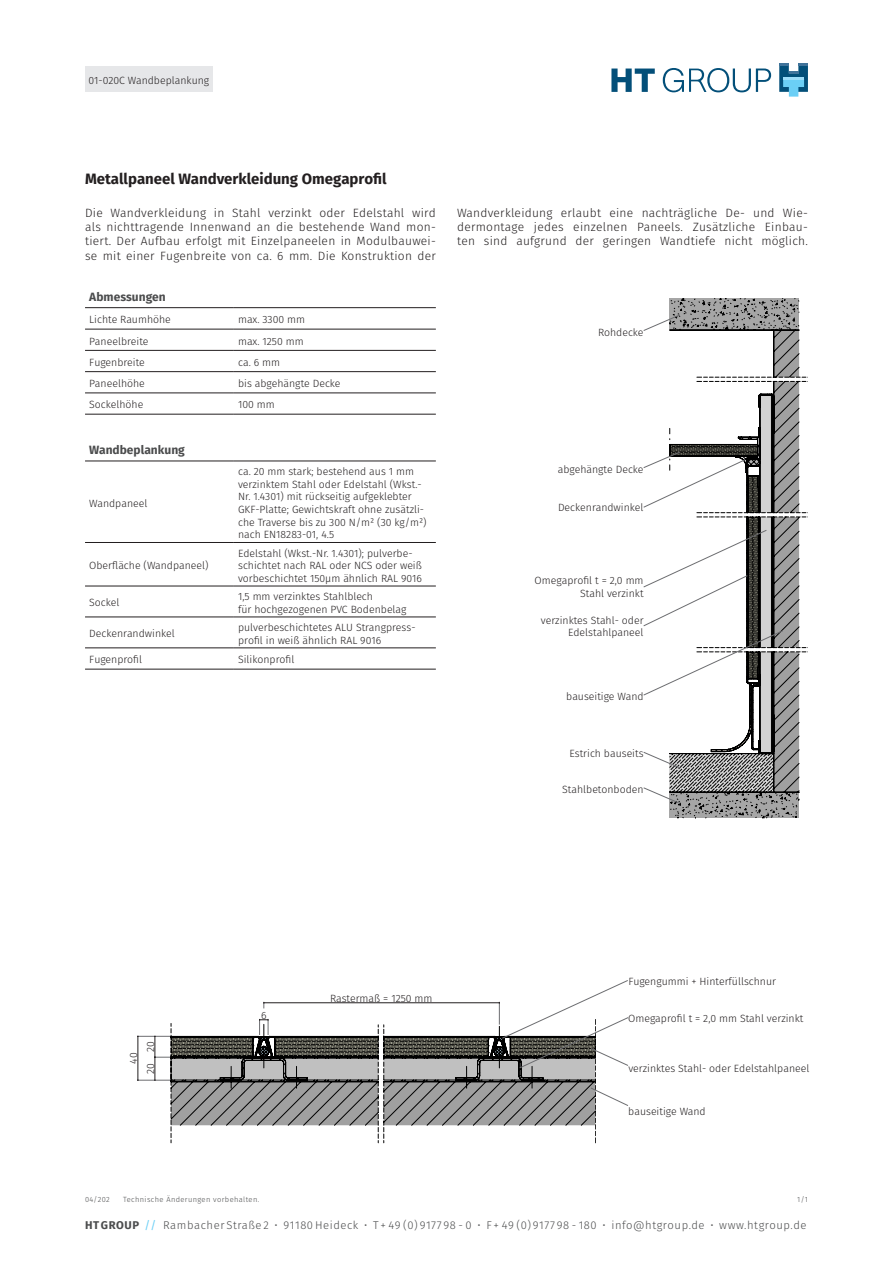
<style>
.page{position:relative;width:893px;height:1263px;background:#fff}
.page>*{position:absolute;margin:0;border:0;box-sizing:border-box;transform-origin:0 0}
.t1{font:700 15px "Fira Sans";color:#231f20}
.t2{font:300 12px/14.4px "Fira Sans";letter-spacing:.02em;color:#231f20;text-align:justify}
.Überschrift_Tabelle{font:700 12px "Fira Sans";color:#4b4c4d}
.t3{font:300 11.25px "Fira Sans";letter-spacing:.05em;color:#4b4c4d}
.Text_Tabelle{font:300 10.5px/12.6px "Fira Sans";color:#231f20}
.Beschriftung_techn_Zeichnung{font:300 10.5px/12.6px "Fira Sans";color:#231f20;text-align:right}
.Tabellentext{font:300 10.5px "Fira Sans";color:#231f20}
.t4{font:300 7.5px "Fira Sans";letter-spacing:.05em;color:#4b4c4d}
.s1{font-weight:700}
.s2{font-weight:400;color:#6bcff6}
</style>
<div class="page">
<svg style="left:779px;top:64px;width:29px;height:33px"></svg>
<hr style="left:783px;top:77px;width:21px;height:3px;background:#9cdcf8">
<svg style="left:611px;top:69px;width:44px;height:23px"></svg>
<svg style="left:663px;top:68px;width:108px;height:24px"></svg>
<svg style="left:669px;top:298px;width:139px;height:520px"></svg>
<svg style="left:171px;top:1125px;width:424px;height:18px"></svg>
<hr style="left:137px;top:1080px;width:33px;height:1px;background:#6c6d70">
<hr style="left:137px;top:1036px;width:33px;height:1px;background:#6c6d70">
<svg style="left:643px;top:314px;width:156px;height:490px"></svg>
<svg style="left:154px;top:980px;width:475px;height:145px"></svg>
<hr style="left:138px;top:1036px;width:1px;height:44px;background:#231f20">
<svg style="left:85px;top:585px;width:351px;height:84px"></svg>
<hr style="left:85px;top:542px;width:149px;height:1px;background:#231f20">
<hr style="left:234px;top:542px;width:202px;height:1px;background:#231f20">
<hr style="left:85px;top:617px;width:149px;height:1px;background:#231f20">
<hr style="left:234px;top:617px;width:202px;height:1px;background:#231f20">
<hr style="left:85px;top:648px;width:149px;height:1px;background:#231f20">
<hr style="left:85px;top:586px;width:149px;height:1px;background:#231f20">
<hr style="left:234px;top:586px;width:202px;height:1px;background:#231f20">
<hr style="left:234px;top:648px;width:202px;height:1px;background:#231f20">
<hr style="left:85px;top:669px;width:149px;height:1px;background:#231f20">
<hr style="left:234px;top:669px;width:202px;height:1px;background:#231f20">
<hr style="left:85px;top:461px;width:149px;height:1px;background:#231f20">
<hr style="left:234px;top:461px;width:202px;height:1px;background:#231f20">
<div style="left:85px;top:66px;width:128px;height:25px;background:#e6e7e9"></div>
<svg style="left:85px;top:308px;width:351px;height:106px"></svg>
<hr style="left:85px;top:329px;width:149px;height:1px;background:#231f20">
<hr style="left:234px;top:329px;width:202px;height:1px;background:#231f20">
<hr style="left:85px;top:350px;width:149px;height:1px;background:#231f20">
<hr style="left:234px;top:350px;width:202px;height:1px;background:#231f20">
<hr style="left:85px;top:371px;width:149px;height:1px;background:#231f20">
<hr style="left:234px;top:371px;width:202px;height:1px;background:#231f20">
<hr style="left:85px;top:393px;width:149px;height:1px;background:#231f20">
<hr style="left:234px;top:393px;width:202px;height:1px;background:#231f20">
<hr style="left:85px;top:307px;width:149px;height:1px;background:#231f20">
<hr style="left:234px;top:307px;width:202px;height:1px;background:#231f20">
<hr style="left:85px;top:414px;width:149px;height:1px;background:#231f20">
<hr style="left:234px;top:414px;width:202px;height:1px;background:#231f20">
<p class="Tabellentext" style="left:88px;top:72px;width:122px">01-020C Wandbeplankung</p>
<p class="t1" style="left:85px;top:166px;width:303px">Metallpaneel Wandverkleidung Omegaprofil</p>
<p class="t2" style="left:85px;top:205px;width:352px">Die Wandverkleidung in Stahl verzinkt oder Edelstahl wird als nichttragende Innenwand an die bestehende Wand mon&shy;tiert. Der Aufbau erfolgt mit Einzelpaneelen in Modulbauwei&shy;se mit einer Fugenbreite von ca. 6 mm. Die Konstruktion der</p>
<p class="t2" style="left:457px;top:205px;width:352px">Wandverkleidung erlaubt eine nachträgliche De- und Wie&shy;dermontage jedes einzelnen Paneels. Zusätzliche Einbau&shy;ten sind aufgrund der geringen Wandtiefe nicht möglich.</p>
<p class="Überschrift_Tabelle" style="left:89px;top:286px;width:78px">Abmessungen</p>
<p class="Text_Tabelle" style="left:89px;top:313px;width:83px">Lichte Raumhöhe</p>
<p class="Text_Tabelle" style="left:238px;top:313px;width:69px">max. 3300 mm</p>
<p class="Text_Tabelle" style="left:89px;top:335px;width:61px">Paneelbreite</p>
<p class="Text_Tabelle" style="left:238px;top:335px;width:67px">max. 1250 mm</p>
<p class="Text_Tabelle" style="left:89px;top:356px;width:57px">Fugenbreite</p>
<p class="Text_Tabelle" style="left:238px;top:356px;width:43px">ca. 6 mm</p>
<p class="Text_Tabelle" style="left:89px;top:377px;width:57px">Paneelhöhe</p>
<p class="Text_Tabelle" style="left:238px;top:377px;width:104px">bis abgehängte Decke</p>
<p class="Text_Tabelle" style="left:89px;top:398px;width:56px">Sockelhöhe</p>
<p class="Text_Tabelle" style="left:238px;top:398px;width:38px">100 mm</p>
<p class="Überschrift_Tabelle" style="left:89px;top:439px;width:97px">Wandbeplankung</p>
<p class="Text_Tabelle" style="left:89px;top:497px;width:60px">Wandpaneel</p>
<p class="Text_Tabelle" style="left:89px;top:559px;width:121px">Oberfläche (Wandpaneel)</p>
<p class="Text_Tabelle" style="left:89px;top:596px;width:32px">Sockel</p>
<p class="Text_Tabelle" style="left:89px;top:627px;width:87px">Deckenrandwinkel</p>
<p class="Text_Tabelle" style="left:238px;top:465px;width:190px">ca. 20 mm stark; bestehend aus 1 mm verzinktem Stahl oder Edelstahl (Wkst.- Nr. 1.4301) mit rückseitig aufgeklebter GKF-Platte; Gewichtskraft ohne zusätzli&shy;che Traverse bis zu 300 N/m² (30 kg/m²) nach EN18283-01, 4.5</p>
<p class="Text_Tabelle" style="left:238px;top:546px;width:176px">Edelstahl (Wkst.-Nr. 1.4301); pulverbe-</p>
<p class="Text_Tabelle" style="left:238px;top:559px;width:185px">schichtet nach RAL oder NCS oder weiß</p>
<p class="Text_Tabelle" style="left:238px;top:572px;width:185px">vorbeschichtet 150µm ähnlich RAL 9016</p>
<p class="Text_Tabelle" style="left:238px;top:590px;width:136px">1,5 mm verzinktes Stahlblech</p>
<p class="Text_Tabelle" style="left:238px;top:603px;width:170px">für hochgezogenen PVC Bodenbelag</p>
<p class="Text_Tabelle" style="left:238px;top:621px;width:179px">pulverbeschichtetes ALU Strangpress-</p>
<p class="Text_Tabelle" style="left:238px;top:634px;width:145px">profil in weiß ähnlich RAL 9016</p>
<p class="Text_Tabelle" style="left:89px;top:653px;width:54px">Fugenprofil</p>
<p class="Text_Tabelle" style="left:238px;top:653px;width:58px">Silikonprofil</p>
<p class="Beschriftung_techn_Zeichnung" style="left:127px;top:1064px;width:13px;rotate:-90deg">40</p>
<p class="Beschriftung_techn_Zeichnung" style="left:144px;top:1052px;width:12px;rotate:-90deg">20</p>
<p class="Beschriftung_techn_Zeichnung" style="left:144px;top:1074px;width:12px;rotate:-90deg">20</p>
<p class="Beschriftung_techn_Zeichnung" style="left:261px;top:1009px;width:7px">6</p>
<p class="t4" style="left:85px;top:1194px;width:26px">04/202</p>
<p class="t4" style="left:123px;top:1194px;width:137px">Technische Änderungen vorbehalten.</p>
<p class="Beschriftung_techn_Zeichnung" style="left:330px;top:992px;width:104px">Rastermaß = 1250 mm</p>
<p class="Beschriftung_techn_Zeichnung" style="left:598px;top:326px;width:47px">Rohdecke</p>
<p class="Beschriftung_techn_Zeichnung" style="left:558px;top:463px;width:87px">abgehängte Decke</p>
<p class="Beschriftung_techn_Zeichnung" style="left:558px;top:501px;width:87px">Deckenrandwinkel</p>
<p class="Beschriftung_techn_Zeichnung" style="left:535px;top:574px;width:110px">Omegaprofil t = 2,0 mm</p>
<p class="Beschriftung_techn_Zeichnung" style="left:580px;top:587px;width:65px">Stahl verzinkt</p>
<p class="Beschriftung_techn_Zeichnung" style="left:541px;top:614px;width:104px">verzinktes Stahl- oder<br>Edelstahlpaneel</p>
<p class="Beschriftung_techn_Zeichnung" style="left:566px;top:690px;width:79px">bauseitige Wand</p>
<p class="Beschriftung_techn_Zeichnung" style="left:569px;top:747px;width:76px">Estrich bauseits</p>
<p class="Beschriftung_techn_Zeichnung" style="left:562px;top:782px;width:83px">Stahlbetonboden</p>
<p class="Beschriftung_techn_Zeichnung" style="left:628px;top:975px;width:149px">Fugengummi + Hinterfüllschnur</p>
<p class="Beschriftung_techn_Zeichnung" style="left:628px;top:1012px;width:177px">Omegaprofil t = 2,0 mm Stahl verzinkt</p>
<p class="Beschriftung_techn_Zeichnung" style="left:628px;top:1061px;width:183px">verzinktes Stahl- oder Edelstahlpaneel</p>
<p class="Beschriftung_techn_Zeichnung" style="left:628px;top:1105px;width:79px">bauseitige Wand</p>
<p class="t4" style="left:797px;top:1194px;width:12px">1/1</p>
<p class="t3" style="left:85px;top:1217px;width:723px"><span class="s1">HT GROUP</span> <span class="s2">//</span> Rambacher Straße 2 • 91180 Heideck • T + 49 (0) 9177 98 - 0 • F + 49 (0) 9177 98 - 180 • info@htgroup.de • www.htgroup.de</p>
</div>
